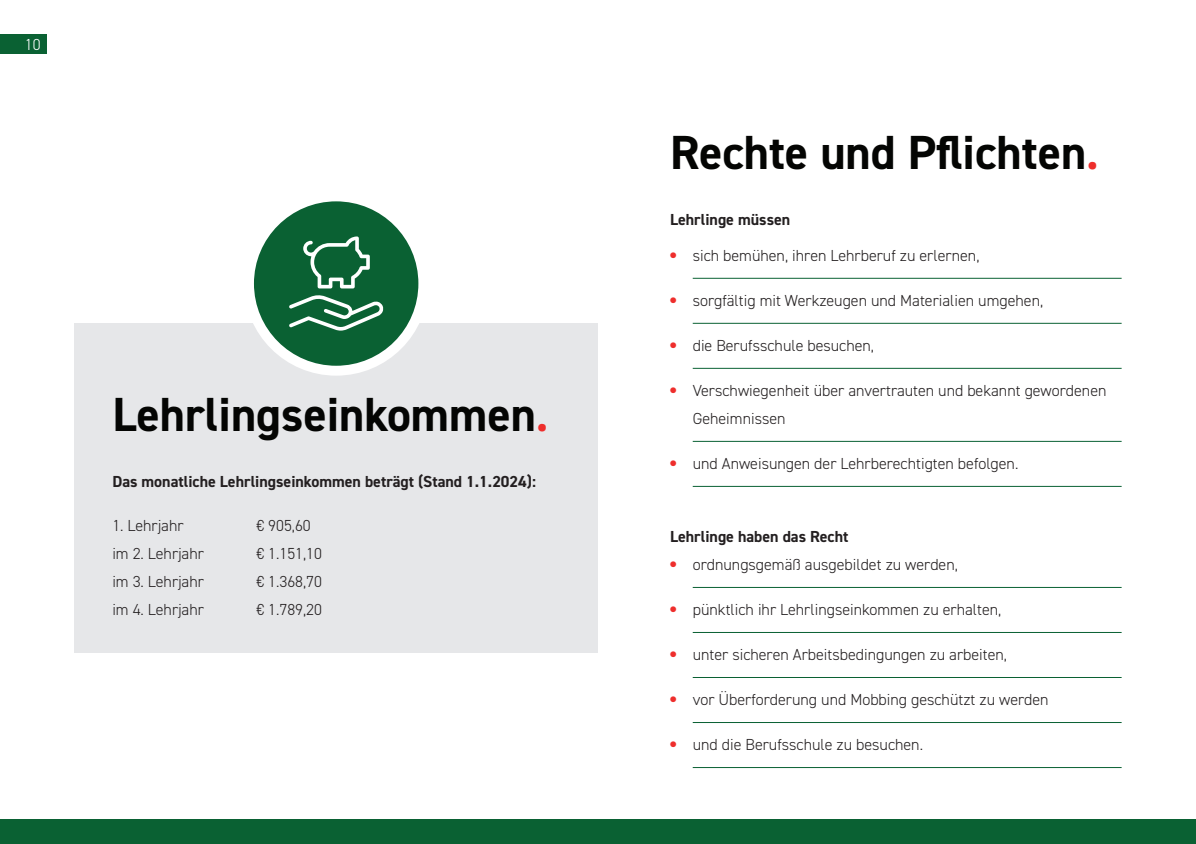
<style>
.page{position:relative;width:1196px;height:844px;background:#fff}
.page>*{position:absolute;margin:0;border:0;box-sizing:border-box;transform-origin:0 0}
.t1{font:700 48px "DIN2014";color:#040503}
.t2{font:300 16px/28px "DIN2014";color:#231f20}
.t3{font:700 16px "DIN2014";color:#231f20}
.t4{font:300 16px "DIN2014";color:#fff}
.s1{font-family:"Abril Display";color:#ee2e2c}
</style>
<div class="page">
<div style="left:0;top:34px;width:46px;height:19px;background:#0a6133"></div>
<hr style="left:692px;top:278px;width:429px;height:1px;background:#0a6133">
<hr style="left:692px;top:323px;width:429px;height:1px;background:#0a6133">
<hr style="left:692px;top:368px;width:429px;height:1px;background:#0a6133">
<hr style="left:692px;top:441px;width:429px;height:1px;background:#0a6133">
<hr style="left:692px;top:486px;width:429px;height:1px;background:#0a6133">
<hr style="left:692px;top:587px;width:429px;height:1px;background:#0a6133">
<hr style="left:692px;top:632px;width:429px;height:1px;background:#0a6133">
<hr style="left:692px;top:677px;width:429px;height:1px;background:#0a6133">
<hr style="left:692px;top:722px;width:429px;height:1px;background:#0a6133">
<hr style="left:692px;top:767px;width:429px;height:1px;background:#0a6133">
<div style="left:74px;top:323px;width:524px;height:329px;background:#e6e7e9"></div>
<svg style="left:249px;top:196px;width:174px;height:175px;background:#2b764e"></svg>
<div style="left:244px;top:191px;width:184px;height:185px;border:10px solid #fff;border-radius:50%"></div>
<svg style="left:286px;top:233px;width:101px;height:101px;background:#317a53"></svg>
<div style="left:0;top:819px;width:1195px;height:25px;background:#0a6133"></div>
<p class="t4" style="left:25px;top:35px;width:17px">10</p>
<h1 class="t1" style="left:112px;top:382px;width:438px">Lehrlingseinkommen<span class="s1">.</span></h1>
<p class="t3" style="left:112px;top:470px;width:425px">Das monatliche Lehrlingseinkommen beträgt (Stand 1.1.2024):</p>
<p class="t2" style="left:112px;top:511px;width:73px">1. Lehrjahr</p>
<p class="t2" style="left:256px;top:511px;width:56px">€ 905,60</p>
<p class="t2" style="left:112px;top:539px;width:93px">im 2. Lehrjahr</p>
<p class="t2" style="left:256px;top:539px;width:67px">€ 1.151,10</p>
<p class="t2" style="left:112px;top:567px;width:93px">im 3. Lehrjahr</p>
<p class="t2" style="left:256px;top:567px;width:67px">€ 1.368,70</p>
<p class="t2" style="left:112px;top:595px;width:93px">im 4. Lehrjahr</p>
<p class="t2" style="left:256px;top:595px;width:67px">€ 1.789,20</p>
<h1 class="t1" style="left:670px;top:120px;width:430px">Rechte und Pflichten<span class="s1">.</span></h1>
<p class="t3" style="left:670px;top:209px;width:122px">Lehrlinge müssen</p>
<p class="t2" style="left:670px;top:241px;width:311px"><sup>●</sup> sich bemühen, ihren Lehrberuf zu erlernen,</p>
<p class="t2" style="left:670px;top:286px;width:374px"><sup>●</sup> sorgfältig mit Werkzeugen und Materialien umgehen,</p>
<p class="t2" style="left:670px;top:331px;width:205px"><sup>●</sup> die Berufsschule besuchen,</p>
<p class="t2" style="left:692px;top:376px;width:415px;text-indent:-23px"><sup>●</sup> Verschwiegenheit über anvertrauten und bekannt gewordenen<br>Geheimnissen</p>
<p class="t2" style="left:670px;top:449px;width:350px"><sup>●</sup> und Anweisungen der Lehrberechtigten befolgen.</p>
<p class="t3" style="left:670px;top:526px;width:180px">Lehrlinge haben das Recht</p>
<p class="t2" style="left:670px;top:550px;width:289px"><sup>●</sup> ordnungsgemäß ausgebildet zu werden,</p>
<p class="t2" style="left:670px;top:595px;width:333px"><sup>●</sup> pünktlich ihr Lehrlingseinkommen zu erhalten,</p>
<p class="t2" style="left:670px;top:640px;width:338px"><sup>●</sup> unter sicheren Arbeitsbedingungen zu arbeiten,</p>
<p class="t2" style="left:670px;top:685px;width:380px"><sup>●</sup> vor Überforderung und Mobbing geschützt zu werden</p>
<p class="t2" style="left:670px;top:730px;width:254px"><sup>●</sup> und die Berufsschule zu besuchen.</p>
</div>
